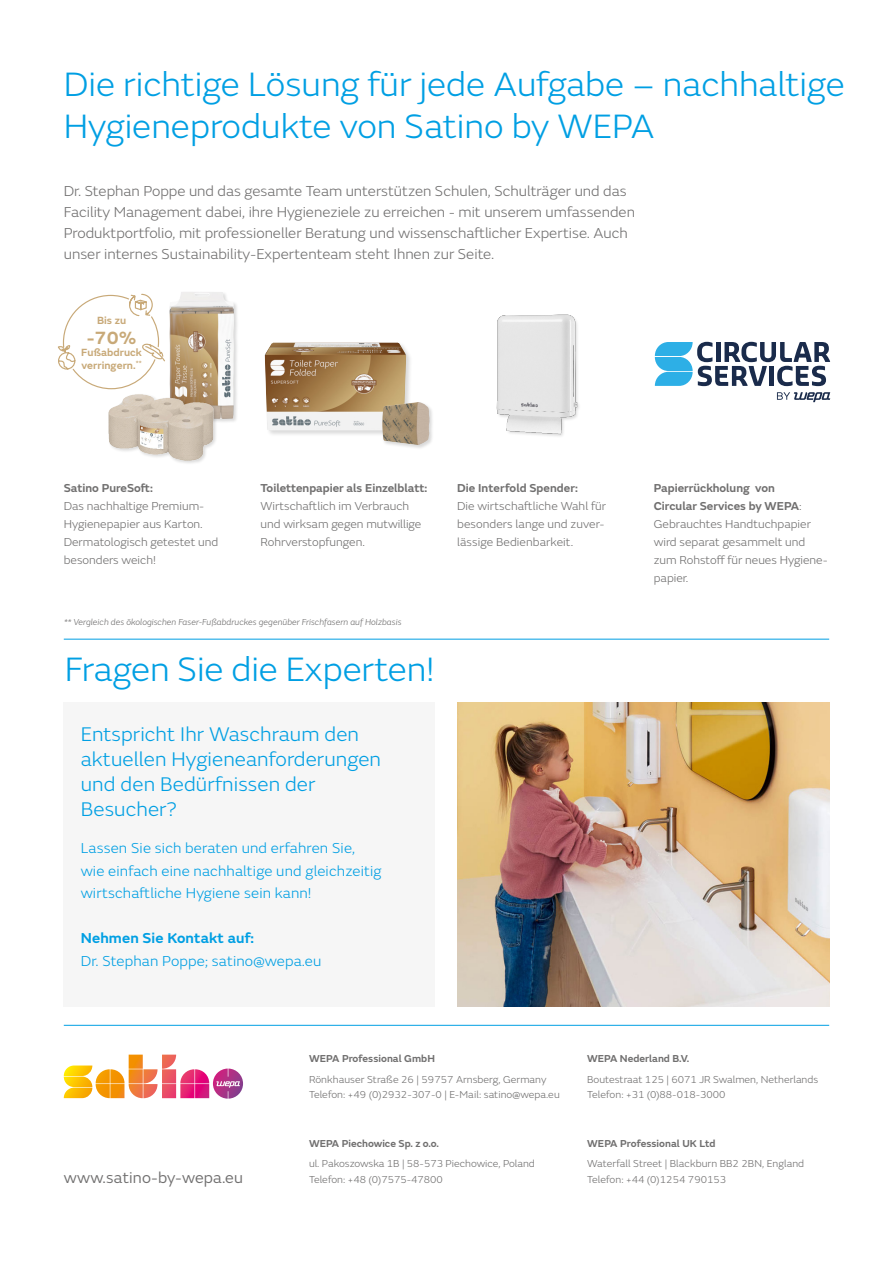
<style>
.page{position:relative;width:893px;height:1263px;background:#fff}
.page>*{position:absolute;margin:0;border:0;box-sizing:border-box;transform-origin:0 0}
.t1{font:300 35.25px/42.3px "FS Emeric";color:#009fe3}
.t2{font:300 20.7px/24.9px "FS Emeric";letter-spacing:.005em;color:#009fe3}
.t3{font:600 18.45px "FS Emeric";color:#c8a978}
.t4{font:16.2px "FS Emeric";letter-spacing:.01em;color:#706f6f}
.t5{font:300 15px/21px "FS Emeric";color:#706f6f}
.t6{font:300 15px/22.5px "FS Emeric";letter-spacing:.01em;color:#009fe3}
.t7{font:600 15px "FS Emeric";letter-spacing:.01em;color:#009fe3}
.t8{font:300 12px/18px "FS Emeric";color:#706f6f}
.t9{font:600 12px "FS Emeric";color:#706f6f}
.t10{font:600 10.95px/12.8px "FS Emeric";letter-spacing:.005em;color:#c8a978}
.t11{font:300 10.5px/15.8px "FS Emeric";color:#706f6f}
.t12{font:600 10.5px "FS Emeric";color:#706f6f}
.t13{font:italic 300 9px "FS Emeric";letter-spacing:.005em;color:#706f6f}
.s1{font-weight:600}
</style>
<div class="page">
<hr style="left:64px;top:639px;width:765px;height:1px;background:#009fe3">
<div style="left:263px;top:342px;width:150px;height:96px;background:#000;opacity:.15"></div>
<img style="left:265px;top:343px;width:141px;height:88px">
<img style="left:496px;top:314px;width:83px;height:122px">
<div style="left:64px;top:703px;width:371px;height:304px;background:#f6f6f6"></div>
<img style="left:458px;top:703px;width:371px;height:304px">
<hr style="left:64px;top:1025px;width:765px;height:1px;background:#009fe3">
<svg style="left:64px;top:1054px;width:179px;height:45px"></svg>
<div style="left:168px;top:291px;width:71px;height:133px;background:#000;opacity:.15"></div>
<img style="left:169px;top:292px;width:65px;height:97px">
<img style="left:108px;top:389px;width:126px;height:74px">
<svg style="left:58px;top:293px;width:108px;height:97px"></svg>
<div style="left:381px;top:401px;width:53px;height:49px;background:#000;opacity:.15"></div>
<img style="left:382px;top:402px;width:47px;height:43px">
<svg style="left:655px;top:342px;width:175px;height:44px"></svg>
<svg style="left:777px;top:392px;width:53px;height:10px"></svg>
<h1 class="t1" style="left:64px;top:61px;width:782px">Die richtige Lösung für jede Aufgabe – nachhaltige<br>Hygieneprodukte von Satino by WEPA</h1>
<p class="t5" style="left:64px;top:180px;width:573px">Dr. Stephan Poppe und das gesamte Team unterstützen Schulen, Schulträger und das Facility Management dabei, ihre Hygieneziele zu erreichen - mit unserem umfassenden Produktportfolio, mit professioneller Beratung und wissenschaftlicher Expertise. Auch unser internes Sustainability-Expertenteam steht Ihnen zur Seite.</p>
<p class="t10" style="left:97px;top:313px;width:31px">Bis zu</p>
<h3 class="t3" style="left:87px;top:323px;width:51px">-70%</h3>
<p class="t10" style="left:81px;top:346px;width:62px">Fußabdruck verringern.<sup>**</sup></p>
<p class="t9" style="left:64px;top:479px;width:91px">Satino PureSoft:</p>
<p class="t8" style="left:64px;top:496px;width:156px">Das nachhaltige Premium-<br>Hygienepapier aus Karton.<br>Dermatologisch getestet und besonders weich!</p>
<p class="t9" style="left:260px;top:479px;width:168px">Toilettenpapier als Einzelblatt:</p>
<p class="t8" style="left:260px;top:496px;width:162px">Wirtschaftlich im Verbrauch und wirksam gegen mutwillige<br>Rohrverstopfungen.</p>
<p class="t13" style="left:64px;top:615px;width:339px">** Vergleich des ökologischen Faser-Fußabdruckes gegenüber Frischfasern auf Holzbasis</p>
<h1 class="t1" style="left:65px;top:646px;width:371px">Fragen Sie die Experten!</h1>
<h2 class="t2" style="left:81px;top:721px;width:302px">Entspricht Ihr Waschraum den aktuellen Hygieneanforderungen und den Bedürfnissen der<br>Besucher?</h2>
<p class="t6" style="left:81px;top:836px;width:302px">Lassen Sie sich beraten und erfahren Sie, wie einfach eine nachhaltige und gleichzeitig wirtschaftliche Hygiene sein kann!</p>
<p class="t7" style="left:81px;top:927px;width:175px">Nehmen Sie Kontakt auf:</p>
<p class="t6" style="left:81px;top:949px;width:242px">Dr. Stephan Poppe; satino@wepa.eu</p>
<p class="t9" style="left:457px;top:479px;width:123px">Die Interfold Spender:</p>
<p class="t8" style="left:457px;top:496px;width:151px">Die wirtschaftliche Wahl für besonders lange und zuver&shy;lässige Bedienbarkeit.</p>
<p class="t8" style="left:654px;top:478px;width:175px"><span class="s1">Papierrückholung von<br>Circular Services by WEPA</span>:<br>Gebrauchtes Handtuchpapier wird separat gesammelt und zum Rohstoff für neues Hygiene&shy;papier.</p>
<p class="t12" style="left:309px;top:1051px;width:127px">WEPA Professional GmbH</p>
<p class="t11" style="left:309px;top:1071px;width:252px">Rönkhauser Straße 26 | 59757 Arnsberg, Germany<br>Telefon: +49 (0)2932-307-0 | E-Mail: satino@wepa.eu</p>
<p class="t12" style="left:587px;top:1051px;width:104px">WEPA Nederland B.V.</p>
<p class="t11" style="left:587px;top:1071px;width:233px">Boutestraat 125 | 6071 JR Swalmen, Netherlands<br>Telefon: +31 (0)88-018-3000</p>
<p class="t12" style="left:587px;top:1135px;width:130px">WEPA Professional UK Ltd</p>
<p class="t11" style="left:587px;top:1155px;width:219px">Waterfall Street | Blackburn BB2 2BN, England</p>
<p class="t12" style="left:309px;top:1135px;width:132px">WEPA Piechowice Sp. z o.o.</p>
<p class="t11" style="left:309px;top:1155px;width:227px">ul. Pakoszowska 1B | 58-573 Piechowice, Poland<br>Telefon: +48 (0)7575-47800</p>
<h3 class="t4" style="left:64px;top:1166px;width:181px">www.satino-by-wepa.eu</h3>
<p class="t11" style="left:587px;top:1171px;width:141px">Telefon: +44 (0)1254 790153</p>
</div>
